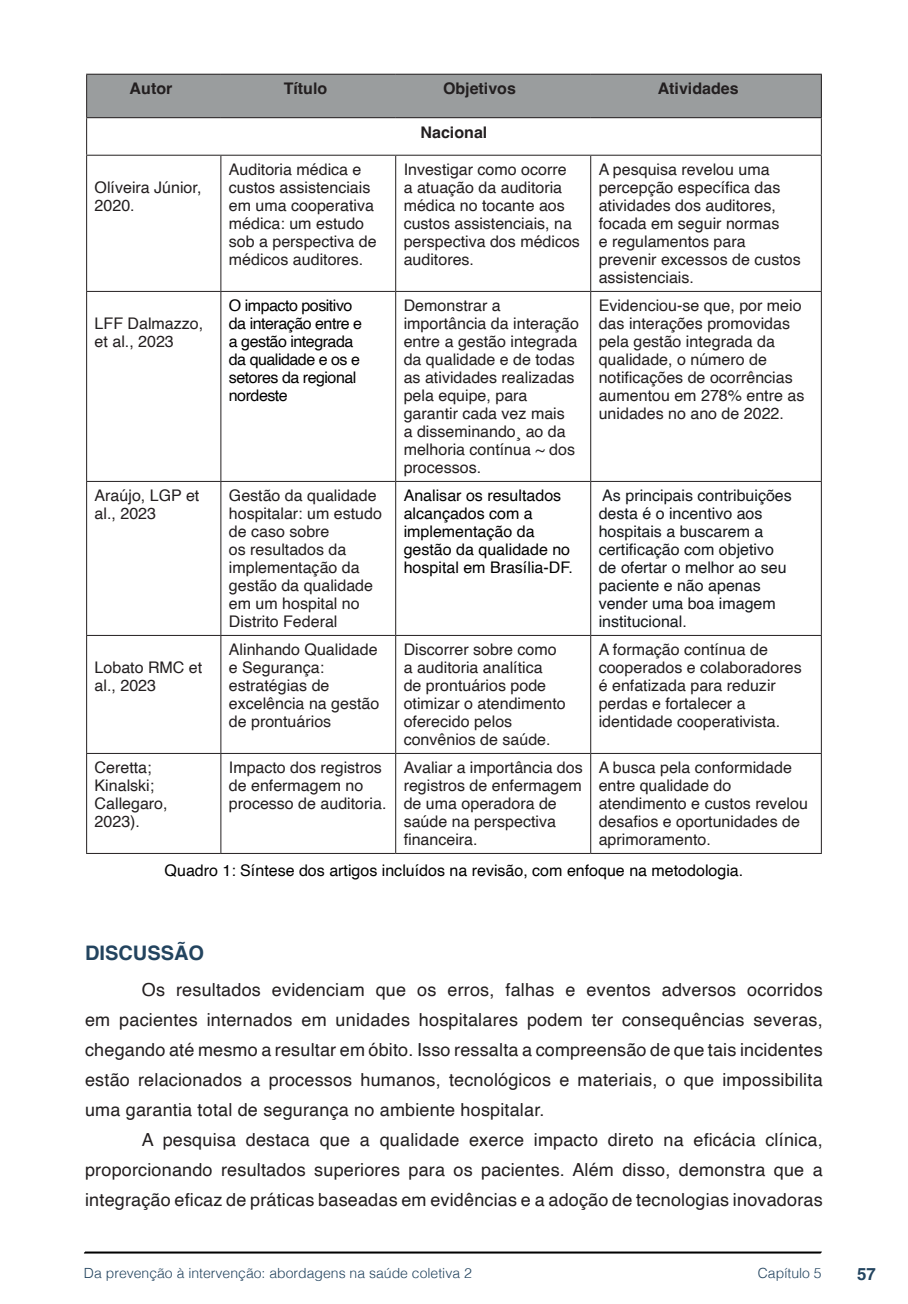
<style>
.page{position:relative;width:908px;height:1304px;background:#fff}
.page>*{position:absolute;margin:0;border:0;box-sizing:border-box;transform-origin:0 0}
.t1{font:700 20px "Helvetica";color:#23445f}
.t2{font:18px/30px "Helvetica";letter-spacing:.01em;color:#231f20;text-align:justify}
.t3{font:700 16.8px "Helvetica";color:#23445f}
.t4{font:16px/18px "Helvetica";color:#231f20}
.t5{font:16px/18px "Helvetica";color:#15181c}
.t6{font:16px/18px "Helvetica";color:#000001}
.t7{font:16px/18px "Helvetica";letter-spacing:-.03em;color:#000001}
.t8{font:16px "Helvetica";color:#000}
.t9{font:700 16px "Helvetica";color:#231f20}
.t10{font:300 14px "Helvetica";color:#23445f}
</style>
<div class="page">
<svg style="left:84px;top:1251px;width:737px;height:3px;background:#515151"></svg>
<div style="left:87px;top:74px;width:734px;height:44px;background:#9a9d9e"></div>
<hr style="left:86px;top:74px;width:135px;height:1px;background:#231f20">
<hr style="left:86px;top:75px;width:1px;height:42px;background:#231f20">
<hr style="left:221px;top:74px;width:174px;height:1px;background:#231f20">
<hr style="left:395px;top:74px;width:195px;height:1px;background:#231f20">
<hr style="left:590px;top:74px;width:231px;height:1px;background:#231f20">
<hr style="left:820px;top:75px;width:1px;height:42px;background:#231f20">
<hr style="left:86px;top:117px;width:135px;height:1px;background:#231f20">
<hr style="left:86px;top:118px;width:1px;height:37px;background:#231f20">
<hr style="left:221px;top:117px;width:174px;height:1px;background:#231f20">
<hr style="left:395px;top:117px;width:195px;height:1px;background:#231f20">
<hr style="left:590px;top:117px;width:231px;height:1px;background:#231f20">
<hr style="left:820px;top:118px;width:1px;height:37px;background:#231f20">
<hr style="left:86px;top:155px;width:135px;height:1px;background:#231f20">
<hr style="left:86px;top:156px;width:1px;height:135px;background:#231f20">
<hr style="left:221px;top:155px;width:174px;height:1px;background:#231f20">
<hr style="left:220px;top:156px;width:1px;height:135px;background:#231f20">
<hr style="left:395px;top:155px;width:195px;height:1px;background:#231f20">
<hr style="left:395px;top:156px;width:1px;height:135px;background:#231f20">
<hr style="left:590px;top:155px;width:231px;height:1px;background:#231f20">
<hr style="left:590px;top:156px;width:1px;height:135px;background:#231f20">
<hr style="left:820px;top:156px;width:1px;height:135px;background:#231f20">
<hr style="left:86px;top:291px;width:135px;height:1px;background:#231f20">
<hr style="left:86px;top:292px;width:1px;height:189px;background:#231f20">
<hr style="left:221px;top:291px;width:174px;height:1px;background:#231f20">
<hr style="left:220px;top:292px;width:1px;height:189px;background:#231f20">
<hr style="left:395px;top:291px;width:195px;height:1px;background:#231f20">
<hr style="left:395px;top:292px;width:1px;height:189px;background:#231f20">
<hr style="left:590px;top:291px;width:231px;height:1px;background:#231f20">
<hr style="left:590px;top:292px;width:1px;height:189px;background:#231f20">
<hr style="left:820px;top:292px;width:1px;height:189px;background:#231f20">
<hr style="left:86px;top:481px;width:135px;height:1px;background:#231f20">
<hr style="left:86px;top:482px;width:1px;height:153px;background:#231f20">
<hr style="left:221px;top:481px;width:174px;height:1px;background:#231f20">
<hr style="left:220px;top:482px;width:1px;height:153px;background:#231f20">
<hr style="left:395px;top:481px;width:195px;height:1px;background:#231f20">
<hr style="left:395px;top:482px;width:1px;height:153px;background:#231f20">
<hr style="left:590px;top:481px;width:231px;height:1px;background:#231f20">
<hr style="left:590px;top:482px;width:1px;height:153px;background:#231f20">
<hr style="left:820px;top:482px;width:1px;height:153px;background:#231f20">
<hr style="left:86px;top:635px;width:135px;height:1px;background:#231f20">
<hr style="left:86px;top:636px;width:1px;height:117px;background:#231f20">
<hr style="left:221px;top:635px;width:174px;height:1px;background:#231f20">
<hr style="left:220px;top:636px;width:1px;height:117px;background:#231f20">
<hr style="left:395px;top:635px;width:195px;height:1px;background:#231f20">
<hr style="left:395px;top:636px;width:1px;height:117px;background:#231f20">
<hr style="left:590px;top:635px;width:231px;height:1px;background:#231f20">
<hr style="left:590px;top:636px;width:1px;height:117px;background:#231f20">
<hr style="left:820px;top:636px;width:1px;height:117px;background:#231f20">
<hr style="left:86px;top:753px;width:135px;height:1px;background:#231f20">
<hr style="left:86px;top:754px;width:1px;height:99px;background:#231f20">
<hr style="left:221px;top:753px;width:174px;height:1px;background:#231f20">
<hr style="left:220px;top:754px;width:1px;height:99px;background:#231f20">
<hr style="left:395px;top:753px;width:195px;height:1px;background:#231f20">
<hr style="left:395px;top:754px;width:1px;height:99px;background:#231f20">
<hr style="left:590px;top:753px;width:231px;height:1px;background:#231f20">
<hr style="left:590px;top:754px;width:1px;height:99px;background:#231f20">
<hr style="left:820px;top:754px;width:1px;height:99px;background:#231f20">
<hr style="left:86px;top:853px;width:135px;height:1px;background:#231f20">
<hr style="left:221px;top:853px;width:174px;height:1px;background:#231f20">
<hr style="left:395px;top:853px;width:195px;height:1px;background:#231f20">
<hr style="left:590px;top:853px;width:231px;height:1px;background:#231f20">
<p class="t9" style="left:130px;top:79px;width:44px">Autor</p>
<p class="t9" style="left:283px;top:79px;width:45px">Título</p>
<p class="t9" style="left:443px;top:79px;width:74px">Objetivos</p>
<p class="t9" style="left:657px;top:79px;width:82px">Atividades</p>
<p class="t9" style="left:420px;top:122px;width:68px">Nacional</p>
<p class="t4" style="left:95px;top:179px;width:108px">Olíveira Júnior,<br>2020.</p>
<p class="t4" style="left:95px;top:315px;width:110px">LFF Dalmazzo, et al., 2023</p>
<p class="t4" style="left:229px;top:161px;width:149px">Auditoria médica e custos assistenciais em uma cooperativa médica: um estudo sob a perspectiva de médicos auditores.</p>
<p class="t4" style="left:403px;top:161px;width:178px">Investigar como ocorre<br>a atuação da auditoria médica no tocante aos custos assistenciais, na perspectiva dos médicos auditores.</p>
<p class="t4" style="left:598px;top:161px;width:203px">A pesquisa revelou uma percepção específica das atividades dos auditores, focada em seguir normas<br>e regulamentos para prevenir excessos de custos assistenciais.</p>
<p class="t7" style="left:229px;top:297px;width:135px">O impacto positivo da interação entre e a gestão integrada da qualidade e os e setores da regional nordeste</p>
<p class="t4" style="left:403px;top:297px;width:177px">Demonstrar a importância da interação entre a gestão integrada da qualidade e de todas as atividades realizadas pela equipe, para garantir cada vez mais<br>a disseminando¸ ao da melhoria contínua ~ dos processos.</p>
<p class="t4" style="left:598px;top:297px;width:207px">Evidenciou-se que, por meio das interações promovidas pela gestão integrada da qualidade, o número de notificações de ocorrências aumentou em 278% entre as unidades no ano de 2022.</p>
<p class="t4" style="left:95px;top:487px;width:106px">Araújo, LGP et al., 2023</p>
<p class="t4" style="left:229px;top:487px;width:154px">Gestão da qualidade hospitalar: um estudo de caso sobre<br>os resultados da implementação da gestão da qualidade em um hospital no<br>Distrito Federal</p>
<p class="t6" style="left:403px;top:487px;width:170px">Analisar os resultados alcançados com a implementação da gestão da qualidade no hospital em Brasília-DF.</p>
<p class="t5" style="left:598px;top:487px;width:194px">As principais contribuições desta é o incentivo aos hospitais a buscarem a certificação com objetivo de ofertar o melhor ao seu paciente e não apenas vender uma boa imagem institucional.</p>
<p class="t4" style="left:95px;top:659px;width:109px">Lobato RMC et al., 2023</p>
<p class="t4" style="left:229px;top:641px;width:152px">Alinhando Qualidade e Segurança: estratégias de excelência na gestão de prontuários</p>
<p class="t4" style="left:403px;top:641px;width:163px">Discorrer sobre como a auditoria analítica<br>de prontuários pode otimizar o atendimento oferecido pelos convênios de saúde.</p>
<p class="t4" style="left:598px;top:641px;width:204px">A formação contínua de cooperados e colaboradores é enfatizada para reduzir perdas e fortalecer a identidade cooperativista.</p>
<p class="t4" style="left:95px;top:759px;width:74px">Ceretta;<br>Kinalski;<br>Callegaro,<br>2023).</p>
<p class="t4" style="left:229px;top:759px;width:159px">Impacto dos registros de enfermagem no processo de auditoria.</p>
<p class="t4" style="left:403px;top:759px;width:180px">Avaliar a importância dos registros de enfermagem de uma operadora de saúde na perspectiva financeira.</p>
<p class="t4" style="left:598px;top:759px;width:210px">A busca pela conformidade entre qualidade do atendimento e custos revelou desafios e oportunidades de aprimoramento.</p>
<p class="t8" style="left:164px;top:859px;width:580px">Quadro 1: Síntese dos artigos incluídos na revisão, com enfoque na metodologia.</p>
<p class="t1" style="left:85px;top:941px;width:120px">DISCUSSÃO</p>
<p class="t2" style="left:85px;top:975px;width:738px;text-indent:57px">Os resultados evidenciam que os erros, falhas e eventos adversos ocorridos em pacientes internados em unidades hospitalares podem ter consequências severas, chegando até mesmo a resultar em óbito. Isso ressalta a compreensão de que tais incidentes estão relacionados a processos humanos, tecnológicos e materiais, o que impossibilita uma garantia total de segurança no ambiente hospitalar.</p>
<p class="t2" style="left:85px;top:1125px;width:738px;text-indent:57px">A pesquisa destaca que a qualidade exerce impacto direto na eficácia clínica, proporcionando resultados superiores para os pacientes. Além disso, demonstra que a integração eficaz de práticas baseadas em evidências e a adoção de tecnologias inovadoras</p>
<p class="t10" style="left:84px;top:1261px;width:389px">Da prevenção à intervenção: abordagens na saúde coletiva 2</p>
<p class="t10" style="left:757px;top:1261px;width:65px">Capítulo 5</p>
<p class="t3" style="left:856px;top:1264px;width:20px">57</p>
</div>
